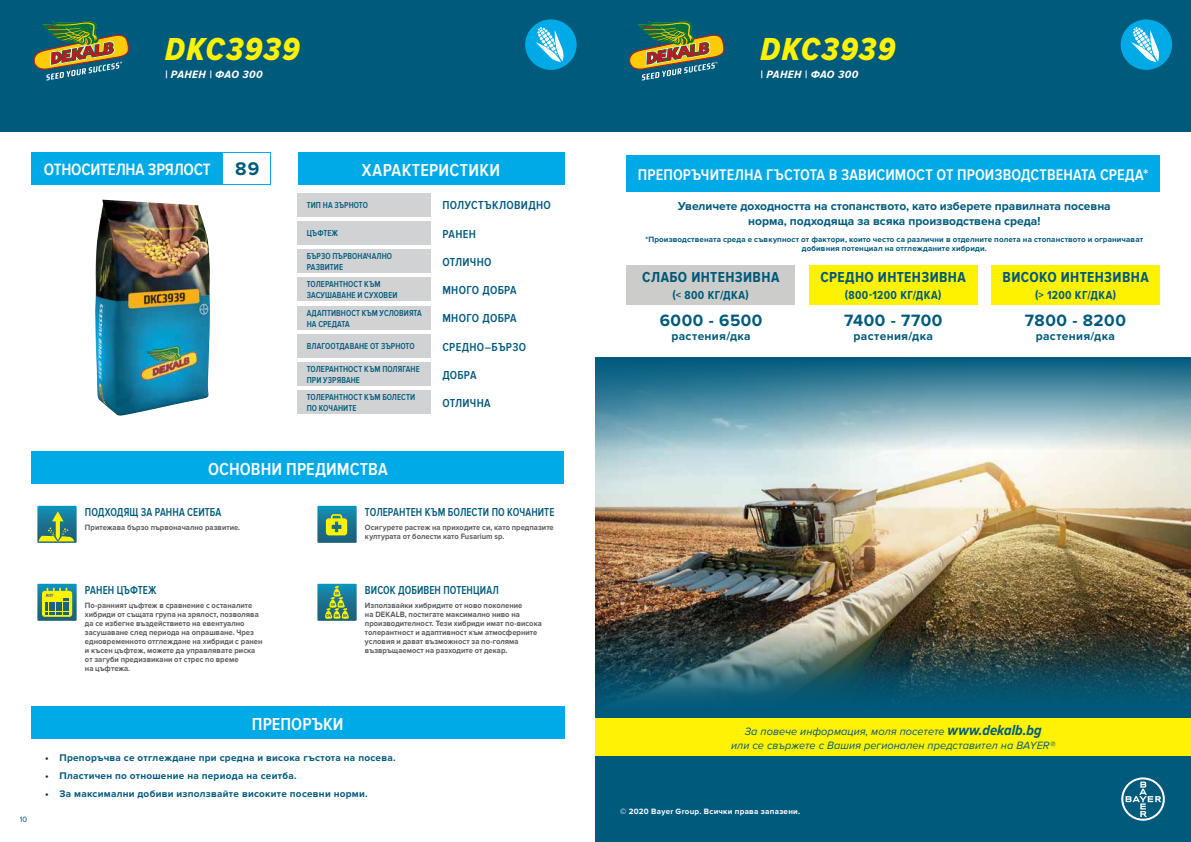
<style>
.page{position:relative;width:1191px;height:842px;background:#fff}
.page>*{position:absolute;margin:0;border:0;box-sizing:border-box;transform-origin:0 0}
.t1{font:33px "Proxima Nova Extra Bold Condensed I";letter-spacing:.055em;color:#fff203}
.t2{font:700 19px "Proxima Nova";color:#005a7c}
.t3{font:600 condensed 18px "Proxima Nova";letter-spacing:.005em;color:#fff}
.t4{font:700 17px "Proxima Nova";letter-spacing:.03em;color:#005a7c}
.t5{font:600 condensed 17px "Proxima Nova";letter-spacing:-.015em;color:#fff}
.t6{font:600 condensed 16px "Proxima Nova";letter-spacing:.005em;color:#fff}
.t7{font:700 15px "Proxima Nova Cond";letter-spacing:.025em;color:#005978}
.t8{font:700 12px/14.4px "Proxima Nova";color:#005a7c;text-align:center}
.t9{font:600 condensed 12px "Proxima Nova";letter-spacing:.01em;color:#005a7c;scale:.9 1}
.t10{font:600 condensed 12px "Proxima Nova";letter-spacing:.01em;color:#005a7c}
.t11{font:700 12px "Proxima Nova Cond";letter-spacing:.035em;color:#005978}
.t12{font:700 12px "Proxima Nova";letter-spacing:.025em;color:#005a7c}
.t13{font:italic 11px/14px "Proxima Nova";color:#005a7c;text-align:center}
.t14{font:italic 700 condensed 11px "Proxima Nova";letter-spacing:.03em;color:#fff;scale:1.1 1}
.t15{font:700 10px "Proxima Nova";letter-spacing:.025em;color:#005a7c}
.t16{font:600 condensed 9px/11px "Proxima Nova";letter-spacing:.01em;color:#005a7c;scale:.95 1}
.t17{font:700 8px/9px "Proxima Nova";color:#5d5d60;scale:.95 1}
.t18{font:700 8px/9px "Proxima Nova";letter-spacing:.01em;color:#005a7c;text-align:center}
.t19{font:700 8px "Proxima Nova";letter-spacing:.03em;color:#fff}
.t20{font:8px "Proxima Nova";color:#004b6b;scale:.95 1}
.s1{color:#231f20}
.s2{font-weight:700;font-stretch:condensed;font-size:15px}
</style>
<div class="page">
<img style="left:595px;top:450px;width:596px;height:175px">
<img style="left:595px;top:625px;width:596px;height:93px">
<svg style="left:595px;top:357px;width:596px;height:93px;background:#699daf"></svg>
<div style="left:595px;top:0;width:596px;height:132px;background:#005a7c"></div>
<div style="left:0;top:0;width:595px;height:132px;background:#005a7c"></div>
<div style="left:525px;top:19px;width:51px;height:51px;background:#00aae7;border-radius:50%"></div>
<svg style="left:536px;top:27px;width:27px;height:35px"></svg>
<svg style="left:34px;top:21px;width:95px;height:59px"></svg>
<div style="left:298px;top:152px;width:266px;height:33px;background:#00aae7"></div>
<div style="left:31px;top:706px;width:533px;height:33px;background:#00aae7"></div>
<div style="left:31px;top:451px;width:533px;height:33px;background:#00aae7"></div>
<div style="left:298px;top:334px;width:133px;height:24px;background:#d1d2d3"></div>
<div style="left:298px;top:362px;width:133px;height:24px;background:#d1d2d3"></div>
<div style="left:298px;top:390px;width:133px;height:24px;background:#d1d2d3"></div>
<div style="left:298px;top:221px;width:133px;height:24px;background:#d1d2d3"></div>
<div style="left:298px;top:249px;width:133px;height:24px;background:#d1d2d3"></div>
<div style="left:298px;top:277px;width:133px;height:24px;background:#d1d2d3"></div>
<div style="left:298px;top:193px;width:133px;height:23px;background:#d1d2d3"></div>
<div style="left:298px;top:306px;width:133px;height:23px;background:#d1d2d3"></div>
<div style="left:31px;top:152px;width:240px;height:32px;background:#00aae7"></div>
<div style="left:224px;top:153px;width:46px;height:30px;background:#fff"></div>
<svg style="left:317px;top:505px;width:40px;height:38px;background:#52967c"></svg>
<svg style="left:37px;top:505px;width:40px;height:38px;background:#4e957f"></svg>
<svg style="left:37px;top:583px;width:40px;height:38px;background:#70a366"></svg>
<svg style="left:317px;top:583px;width:40px;height:38px;background:#499182"></svg>
<div style="left:1120px;top:19px;width:52px;height:51px;background:#00aae7;border-radius:50%"></div>
<svg style="left:1131px;top:27px;width:28px;height:35px"></svg>
<svg style="left:629px;top:21px;width:95px;height:59px"></svg>
<div style="left:595px;top:718px;width:596px;height:38px;background:#fff203"></div>
<div style="left:595px;top:756px;width:596px;height:86px;background:#005a7c"></div>
<div style="left:626px;top:155px;width:534px;height:37px;background:#00aae7"></div>
<div style="left:626px;top:265px;width:169px;height:40px;background:#cccdca"></div>
<div style="left:808px;top:265px;width:169px;height:40px;background:#fff200"></div>
<div style="left:991px;top:265px;width:169px;height:40px;background:#fff200"></div>
<svg style="left:1121px;top:777px;width:43px;height:44px"></svg>
<img style="left:95px;top:200px;width:115px;height:216px">
<h1 class="t1" style="left:165px;top:30px;width:136px">DKC3939</h1>
<h1 class="t1" style="left:760px;top:30px;width:136px">DKC3939</h1>
<h3 class="t14" style="left:165px;top:69px;width:90px">| РАНЕН | ФАО 300</h3>
<h3 class="t14" style="left:760px;top:69px;width:90px">| РАНЕН | ФАО 300</h3>
<h3 class="t5" style="left:44px;top:160px;width:168px">ОТНОСИТЕЛНА ЗРЯЛОСТ</h3>
<h2 class="t2" style="left:235px;top:158px;width:26px">89</h2>
<h3 class="t3" style="left:362px;top:160px;width:139px">ХАРАКТЕРИСТИКИ</h3>
<p class="t16" style="left:307px;top:200px;width:66px">ТИП НА ЗЪРНОТО</p>
<p class="t16" style="left:307px;top:228px;width:35px">ЦЪФТЕЖ</p>
<p class="t16" style="left:307px;top:251px;width:91px">БЪРЗО ПЪРВОНАЧАЛНО<br>РАЗВИТИЕ</p>
<p class="t16" style="left:307px;top:279px;width:97px">ТОЛЕРАНТНОСТ КЪМ<br>ЗАСУШАВАНЕ И СУХОВЕИ</p>
<p class="t16" style="left:307px;top:307px;width:123px">АДАПТИВНОСТ КЪМ УСЛОВИЯТА<br>НА СРЕДАТА</p>
<p class="t16" style="left:307px;top:341px;width:115px">ВЛАГООТДАВАНЕ ОТ ЗЪРНОТО</p>
<p class="t16" style="left:307px;top:364px;width:121px">ТОЛЕРАНТНОСТ КЪМ ПОЛЯГАНЕ<br>ПРИ УЗРЯВАНЕ</p>
<p class="t16" style="left:307px;top:392px;width:116px">ТОЛЕРАНТНОСТ КЪМ БОЛЕСТИ<br>ПО КОЧАНИТЕ</p>
<h3 class="t10" style="left:442px;top:199px;width:110px">ПОЛУСТЪКЛОВИДНО</h3>
<h3 class="t10" style="left:442px;top:227px;width:35px">РАНЕН</h3>
<h3 class="t10" style="left:442px;top:255px;width:51px">ОТЛИЧНО</h3>
<h3 class="t10" style="left:442px;top:283px;width:76px">МНОГО ДОБРА</h3>
<h3 class="t10" style="left:442px;top:312px;width:76px">МНОГО ДОБРА</h3>
<h3 class="t10" style="left:442px;top:340px;width:85px">СРЕДНО–БЪРЗО</h3>
<h3 class="t10" style="left:442px;top:368px;width:36px">ДОБРА</h3>
<h3 class="t10" style="left:442px;top:396px;width:50px">ОТЛИЧНА</h3>
<p class="t20" style="left:20px;top:815px;width:9px">10</p>
<h3 class="t3" style="left:208px;top:459px;width:181px">ОСНОВНИ ПРЕДИМСТВА</h3>
<h3 class="t9" style="left:85px;top:506px;width:153px">ПОДХОДЯЩ ЗА РАННА СЕИТБА</h3>
<p class="t17" style="left:85px;top:523px;width:164px">Притежава бързо първоначално развитие.</p>
<h3 class="t9" style="left:85px;top:583px;width:81px">РАНЕН ЦЪФТЕЖ</h3>
<p class="t17" style="left:85px;top:601px;width:188px">По-ранният цъфтеж в сравнение с останалите хибриди от същата група на зрялост, позволява да се избегне въздействието на евентуално засушаване след периода на опрашване. Чрез едновременното отглеждане на хибриди с ранен и късен цъфтеж, можете да управлявате риска от загуби предизвикани от стрес по време<br>на цъфтежа.</p>
<h3 class="t3" style="left:252px;top:714px;width:93px">ПРЕПОРЪКИ</h3>
<h3 class="t9" style="left:365px;top:506px;width:212px">ТОЛЕРАНТЕН КЪМ БОЛЕСТИ ПО КОЧАНИТЕ</h3>
<p class="t17" style="left:365px;top:523px;width:200px">Осигурете растеж на приходите си, като предпазите културата от болести като Fusarium sp.</p>
<h3 class="t9" style="left:365px;top:583px;width:150px">ВИСОК ДОБИВЕН ПОТЕНЦИАЛ</h3>
<p class="t17" style="left:365px;top:601px;width:188px">Използвайки хибридите от ново поколение<br>на DEKALB, постигате максимално ниво на производителност. Тези хибриди имат по-висока толерантност и адаптивност към атмосферните условия и дават възможност за по-голяма възвръщаемост на разходите от декар.</p>
<p class="t15" style="left:45px;top:752px;width:351px"><span class="s1">•</span> Препоръчва се отглеждане при средна и висока гъстота на посева.</p>
<p class="t15" style="left:45px;top:770px;width:252px"><span class="s1">•</span> Пластичен по отношение на периода на сеитба.</p>
<p class="t15" style="left:45px;top:787px;width:323px"><span class="s1">•</span> За максимални добиви използвайте високите посевни норми.</p>
<h3 class="t6" style="left:638px;top:166px;width:512px">ПРЕПОРЪЧИТЕЛНА ГЪСТОТА В ЗАВИСИМОСТ ОТ ПРОИЗВОДСТВЕНАТА СРЕДА*</h3>
<h3 class="t8" style="left:678px;top:199px;width:434px">Увеличете доходността на стопанството, като изберете правилната посевна норма, подходяща за всяка производствена среда!</h3>
<p class="t18" style="left:645px;top:235px;width:499px">*Производствената среда е съвкупност от фактори, които често са различни в отделните полета на стопанството и ограничават добивния потенциал на отглежданите хибриди.</p>
<h3 class="t7" style="left:642px;top:269px;width:139px">СЛАБО ИНТЕНЗИВНА</h3>
<h3 class="t11" style="left:672px;top:289px;width:78px">(&lt; 800 КГ/ДКА)</h3>
<h3 class="t7" style="left:820px;top:269px;width:147px">СРЕДНО ИНТЕНЗИВНА</h3>
<h3 class="t11" style="left:845px;top:289px;width:98px">(800-1200 КГ/ДКА)</h3>
<h3 class="t7" style="left:1002px;top:269px;width:148px">ВИСОКО ИНТЕНЗИВНА</h3>
<h3 class="t11" style="left:1035px;top:289px;width:83px">(&gt; 1200 КГ/ДКА)</h3>
<h3 class="t4" style="left:659px;top:311px;width:104px">6000 - 6500</h3>
<h3 class="t4" style="left:844px;top:311px;width:100px">7400 - 7700</h3>
<h3 class="t4" style="left:1024px;top:311px;width:103px">7800 - 8200</h3>
<h3 class="t12" style="left:671px;top:329px;width:81px">растения/дка</h3>
<h3 class="t12" style="left:853px;top:329px;width:81px">растения/дка</h3>
<h3 class="t12" style="left:1035px;top:329px;width:81px">растения/дка</h3>
<h3 class="t13" style="left:731px;top:725px;width:325px">За повече информация, моля посетете <span class="s2">www.dekalb.bg<br></span>или се свържете с Вашия регионален представител на BAYER®</h3>
<p class="t19" style="left:620px;top:806px;width:181px">© 2020 Bayer Group. Всички права запазени.</p>
</div>
